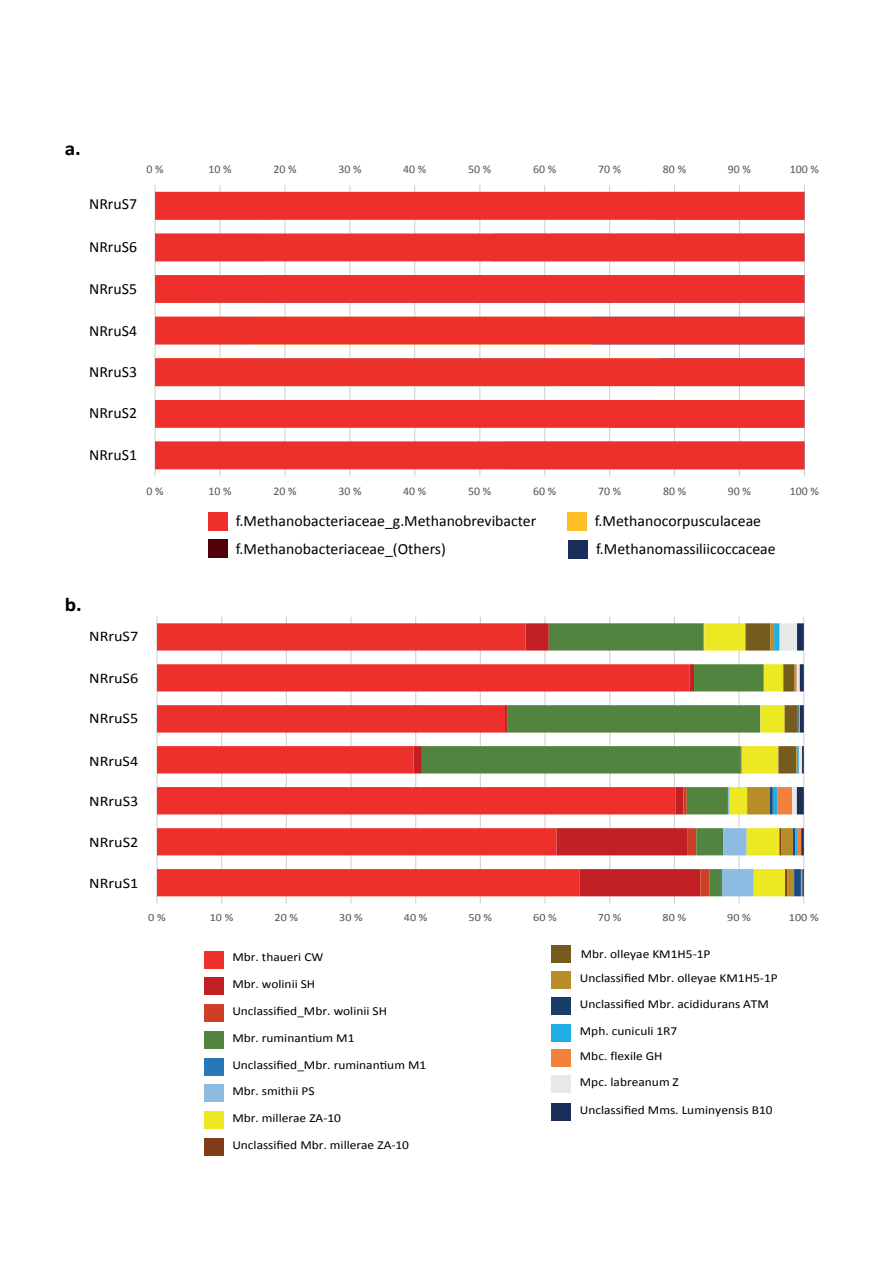
<style>
.page{position:relative;width:893px;height:1263px;background:#fff}
.page>*{position:absolute;margin:0;border:0;box-sizing:border-box;transform-origin:0 0}
.t1{font:700 19.65px "Calibri";color:#000001;scale:1.08 1}
.t2{font:15.6px/28.5px "Calibri";color:#000001}
.t3{font:14.7px "Calibri";color:#000001;scale:1.1 1}
.t4{font:12.15px/25.8px "Calibri";color:#000001;scale:1.1 1}
.t5{font:11.7px "Calibri";color:#515455}
.t6{font:11.1px "Calibri";color:#515455;scale:1.1 1}
</style>
<div class="page">
<hr style="left:803px;top:616px;width:1px;height:287px;background:#d0d1d1">
<hr style="left:738px;top:616px;width:2px;height:287px;background:#d0d1d1">
<hr style="left:674px;top:616px;width:1px;height:287px;background:#d0d1d1">
<hr style="left:609px;top:616px;width:1px;height:287px;background:#d0d1d1">
<hr style="left:544px;top:616px;width:2px;height:287px;background:#d0d1d1">
<hr style="left:480px;top:616px;width:1px;height:287px;background:#d0d1d1">
<hr style="left:415px;top:616px;width:1px;height:287px;background:#d0d1d1">
<hr style="left:350px;top:616px;width:2px;height:287px;background:#d0d1d1">
<hr style="left:286px;top:616px;width:1px;height:287px;background:#d0d1d1">
<hr style="left:221px;top:616px;width:1px;height:287px;background:#d0d1d1">
<hr style="left:156px;top:616px;width:2px;height:287px;background:#d0d1d1">
<svg style="left:157px;top:623px;width:257px;height:273px;fill:#ee302d"></svg>
<svg style="left:414px;top:623px;width:8px;height:273px;fill:#ee302d"></svg>
<svg style="left:422px;top:623px;width:261px;height:273px"></svg>
<svg style="left:683px;top:623px;width:121px;height:273px"></svg>
<div style="left:204px;top:951px;width:19px;height:18px;background:#ee302d"></div>
<div style="left:204px;top:977px;width:19px;height:18px;background:#c22025"></div>
<div style="left:204px;top:1004px;width:19px;height:18px;background:#ce3f27"></div>
<div style="left:204px;top:1031px;width:19px;height:18px;background:#53843f"></div>
<div style="left:204px;top:1058px;width:19px;height:18px;background:#2579b9"></div>
<div style="left:204px;top:1084px;width:19px;height:18px;background:#8cbce1"></div>
<div style="left:204px;top:1110px;width:19px;height:18px;background:#ece822"></div>
<div style="left:204px;top:1138px;width:19px;height:18px;background:#7e3c18"></div>
<div style="left:551px;top:945px;width:20px;height:18px;background:#755b1c"></div>
<div style="left:551px;top:971px;width:20px;height:18px;background:#b88d27"></div>
<div style="left:551px;top:997px;width:20px;height:18px;background:#183d68"></div>
<div style="left:551px;top:1024px;width:20px;height:18px;background:#1daee5"></div>
<div style="left:551px;top:1049px;width:20px;height:18px;background:#f2813c"></div>
<div style="left:551px;top:1075px;width:20px;height:18px;background:#e7e9e8"></div>
<div style="left:551px;top:1103px;width:20px;height:18px;background:#1b2e5a"></div>
<hr style="left:804px;top:185px;width:1px;height:291px;background:#d0d1d1">
<hr style="left:739px;top:185px;width:1px;height:291px;background:#d0d1d1">
<hr style="left:674px;top:185px;width:1px;height:291px;background:#d0d1d1">
<hr style="left:609px;top:185px;width:1px;height:291px;background:#d0d1d1">
<hr style="left:544px;top:185px;width:1px;height:291px;background:#d0d1d1">
<hr style="left:479px;top:185px;width:1px;height:291px;background:#d0d1d1">
<hr style="left:414px;top:185px;width:1px;height:291px;background:#d0d1d1">
<hr style="left:349px;top:185px;width:1px;height:291px;background:#d0d1d1">
<hr style="left:284px;top:185px;width:2px;height:291px;background:#d0d1d1">
<hr style="left:220px;top:185px;width:1px;height:291px;background:#d0d1d1">
<hr style="left:155px;top:185px;width:1px;height:291px;background:#d0d1d1">
<svg style="left:155px;top:192px;width:649px;height:277px;fill:#ee302d"></svg>
<div style="left:208px;top:512px;width:19px;height:18px;background:#ee302d"></div>
<div style="left:208px;top:539px;width:19px;height:19px;background:#51010b"></div>
<div style="left:567px;top:512px;width:19px;height:18px;background:#fdbe28"></div>
<div style="left:568px;top:540px;width:19px;height:19px;background:#1b2e5a"></div>
<h1 class="t1" style="left:65px;top:136px;width:16px">a.</h1>
<p class="t5" style="left:147px;top:162px;width:19px">0%</p>
<p class="t5" style="left:208px;top:162px;width:25px">10 %</p>
<p class="t5" style="left:273px;top:162px;width:25px">20 %</p>
<p class="t5" style="left:338px;top:162px;width:25px">30 %</p>
<p class="t5" style="left:403px;top:162px;width:25px">40 %</p>
<p class="t5" style="left:468px;top:162px;width:25px">50 %</p>
<p class="t5" style="left:533px;top:162px;width:25px">60 %</p>
<p class="t5" style="left:598px;top:162px;width:25px">70 %</p>
<p class="t5" style="left:663px;top:162px;width:25px">80 %</p>
<p class="t5" style="left:728px;top:162px;width:25px">90 %</p>
<p class="t5" style="left:790px;top:162px;width:31px">100 %</p>
<p class="t2" style="left:89px;top:190px;width:49px">NRruS7</p>
<p class="t2" style="left:89px;top:232px;width:49px">NRruS6</p>
<p class="t2" style="left:89px;top:275px;width:49px">NRruS5</p>
<p class="t2" style="left:89px;top:317px;width:49px">NRruS4</p>
<p class="t2" style="left:89px;top:357px;width:49px">NRruS3</p>
<p class="t2" style="left:89px;top:399px;width:49px">NRruS2</p>
<p class="t2" style="left:89px;top:441px;width:49px">NRruS1</p>
<p class="t5" style="left:147px;top:483px;width:19px">0%</p>
<p class="t5" style="left:208px;top:483px;width:25px">10 %</p>
<p class="t5" style="left:273px;top:483px;width:25px">20 %</p>
<p class="t5" style="left:338px;top:483px;width:25px">30 %</p>
<p class="t5" style="left:403px;top:483px;width:25px">40 %</p>
<p class="t5" style="left:468px;top:483px;width:25px">50 %</p>
<p class="t5" style="left:533px;top:483px;width:25px">60 %</p>
<p class="t5" style="left:598px;top:483px;width:25px">70 %</p>
<p class="t5" style="left:663px;top:483px;width:25px">80 %</p>
<p class="t5" style="left:728px;top:483px;width:25px">90 %</p>
<p class="t5" style="left:790px;top:483px;width:31px">100 %</p>
<p class="t2" style="left:236px;top:506px;width:302px">f.Methanobacteriaceae_g.Methanobrevibacter f.Methanobacteriaceae_(Others)</p>
<p class="t2" style="left:595px;top:506px;width:182px;line-height:28px">f.Methanocorpusculaceae f.Methanomassiliicoccaceae</p>
<h1 class="t1" style="left:65px;top:592px;width:17px">b.</h1>
<p class="t3" style="left:89px;top:626px;width:46px">NRruS7</p>
<p class="t3" style="left:89px;top:669px;width:46px">NRruS6</p>
<p class="t3" style="left:89px;top:709px;width:46px">NRruS5</p>
<p class="t3" style="left:89px;top:752px;width:46px">NRruS4</p>
<p class="t3" style="left:89px;top:792px;width:46px">NRruS3</p>
<p class="t3" style="left:89px;top:832px;width:46px">NRruS2</p>
<p class="t3" style="left:89px;top:874px;width:46px">NRruS1</p>
<p class="t6" style="left:148px;top:910px;width:17px">0%</p>
<p class="t6" style="left:210px;top:910px;width:23px">10 %</p>
<p class="t6" style="left:275px;top:910px;width:23px">20 %</p>
<p class="t6" style="left:339px;top:910px;width:23px">30 %</p>
<p class="t6" style="left:404px;top:910px;width:23px">40 %</p>
<p class="t6" style="left:469px;top:910px;width:23px">50 %</p>
<p class="t6" style="left:533px;top:910px;width:23px">60 %</p>
<p class="t6" style="left:598px;top:910px;width:23px">70 %</p>
<p class="t6" style="left:663px;top:910px;width:23px">80 %</p>
<p class="t6" style="left:727px;top:910px;width:23px">90 %</p>
<p class="t6" style="left:789px;top:910px;width:29px">100 %</p>
<p class="t4" style="left:232px;top:944px;width:84px">Mbr. thaueri CW</p>
<p class="t4" style="left:232px;top:971px;width:77px">Mbr. wolinii SH</p>
<p class="t4" style="left:232px;top:998px;width:142px">Unclassified_Mbr. wolinii SH</p>
<p class="t4" style="left:232px;top:1025px;width:113px">Mbr. ruminantium M1</p>
<p class="t4" style="left:232px;top:1052px;width:178px">Unclassified_Mbr. ruminantium M1<br>Mbr. smithii PS</p>
<p class="t4" style="left:232px;top:1105px;width:100px">Mbr. millerae ZA-10</p>
<p class="t4" style="left:232px;top:1132px;width:162px">Unclassified Mbr. millerae ZA-10</p>
<p class="t4" style="left:580px;top:942px;width:181px;line-height:24px">Mbr. olleyae KM1H5-1P<br>Unclassified Mbr. olleyae KM1H5-1P</p>
<p class="t4" style="left:580px;top:991px;width:173px">Unclassified Mbr. acididurans ATM<br>Mph. cuniculi 1R7<br>Mbc. flexile GH<br>Mpc. labreanum Z</p>
<p class="t4" style="left:580px;top:1097px;width:177px">Unclassified Mms. Luminyensis B10</p>
</div>
